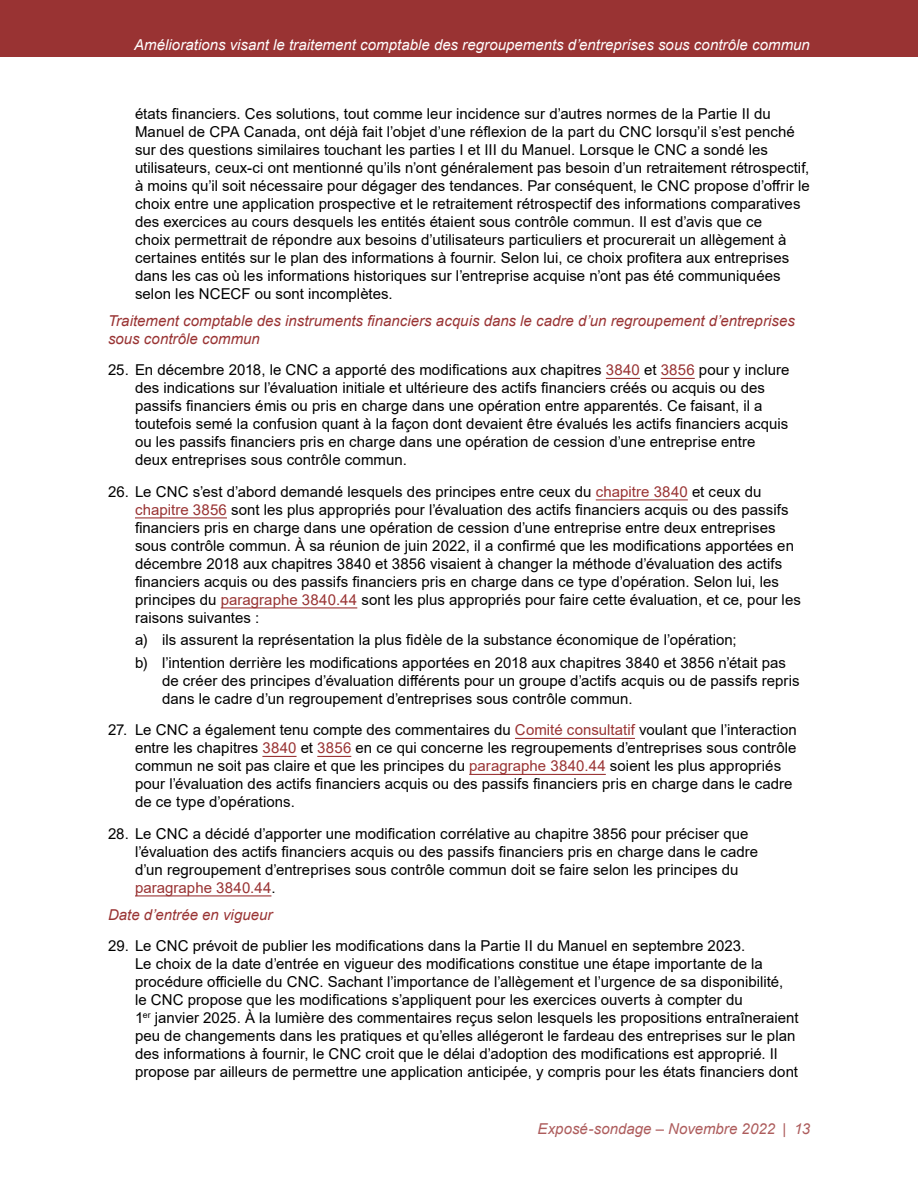
<style>
.page{position:relative;width:918px;height:1188px;background:#fff}
.page>*{position:absolute;margin:0;border:0;box-sizing:border-box;transform-origin:0 0}
.t1{font:15px/18px "Arial";letter-spacing:.005em;color:#000}
.t2{font:italic 15px/18px "Arial";color:#933}
.t3{font:italic 15px "Arial";color:#fff}
.t4{font:italic 15px "Arial";color:#ad5c5c}
.s1{color:#933}
</style>
<div class="page">
<div style="left:0;top:0;width:918px;height:57px;background:#933"></div>
<hr style="left:606px;top:378px;width:34px;height:1px;background:#933">
<hr style="left:661px;top:378px;width:34px;height:1px;background:#933">
<hr style="left:596px;top:499px;width:92px;height:1px;background:#933">
<hr style="left:135px;top:517px;width:92px;height:1px;background:#933">
<hr style="left:221px;top:607px;width:136px;height:1px;background:#933">
<hr style="left:515px;top:738px;width:120px;height:1px;background:#933">
<hr style="left:262px;top:756px;width:35px;height:1px;background:#933">
<hr style="left:317px;top:756px;width:34px;height:1px;background:#933">
<hr style="left:469px;top:774px;width:137px;height:1px;background:#933">
<hr style="left:135px;top:895px;width:136px;height:1px;background:#933">
<p class="t3" style="left:134px;top:35px;width:677px">Améliorations visant le traitement comptable des regroupements d’entreprises sous contrôle commun</p>
<p class="t1" style="left:135px;top:105px;width:676px">états financiers. Ces solutions, tout comme leur incidence sur d’autres normes de la Partie II du Manuel de CPA Canada, ont déjà fait l’objet d’une réflexion de la part du CNC lorsqu’il s’est penché sur des questions similaires touchant les parties I et III du Manuel. Lorsque le CNC a sondé les utilisateurs, ceux-ci ont mentionné qu’ils n’ont généralement pas besoin d’un retraitement rétrospectif, à moins qu’il soit nécessaire pour dégager des tendances. Par conséquent, le CNC propose d’offrir le choix entre une application prospective et le retraitement rétrospectif des informations comparatives des exercices au cours desquels les entités étaient sous contrôle commun. Il est d’avis que ce<br>choix permettrait de répondre aux besoins d’utilisateurs particuliers et procurerait un allègement à certaines entités sur le plan des informations à fournir. Selon lui, ce choix profitera aux entreprises dans les cas où les informations historiques sur l’entreprise acquise n’ont pas été communiquées selon les NCECF ou sont incomplètes.</p>
<h4 class="t2" style="left:108px;top:312px;width:688px">Traitement comptable des instruments financiers acquis dans le cadre d’un regroupement d’entreprises sous contrôle commun</h4>
<p class="t1" style="left:135px;top:361px;width:656px;text-indent:-27px">25. En décembre 2018, le CNC a apporté des modifications aux chapitres <span class="s1">3840</span> et <span class="s1">3856</span> pour y inclure des indications sur l’évaluation initiale et ultérieure des actifs financiers créés ou acquis ou des passifs financiers émis ou pris en charge dans une opération entre apparentés. Ce faisant, il a toutefois semé la confusion quant à la façon dont devaient être évalués les actifs financiers acquis ou les passifs financiers pris en charge dans une opération de cession d’une entreprise entre deux entreprises sous contrôle commun.</p>
<p class="t1" style="left:135px;top:483px;width:667px;text-indent:-27px">26. Le CNC s’est d’abord demandé lesquels des principes entre ceux du <span class="s1">chapitre 3840</span> et ceux du <span class="s1">chapitre 3856</span> sont les plus appropriés pour l’évaluation des actifs financiers acquis ou des passifs financiers pris en charge dans une opération de cession d’une entreprise entre deux entreprises sous contrôle commun. À sa réunion de juin 2022, il a confirmé que les modifications apportées en décembre 2018 aux chapitres 3840 et 3856 visaient à changer la méthode d’évaluation des actifs financiers acquis ou des passifs financiers pris en charge dans ce type d’opération. Selon lui, les principes du <span class="s1">paragraphe 3840.44</span> sont les plus appropriés pour faire cette évaluation, et ce, pour les raisons suivantes :</p>
<p class="t1" style="left:135px;top:631px;width:603px">a) ils assurent la représentation la plus fidèle de la substance économique de l’opération;</p>
<p class="t1" style="left:162px;top:654px;width:639px;text-indent:-27px">b) l’intention derrière les modifications apportées en 2018 aux chapitres 3840 et 3856 n’était pas de créer des principes d’évaluation différents pour un groupe d’actifs acquis ou de passifs repris dans le cadre d’un regroupement d’entreprises sous contrôle commun.</p>
<p class="t1" style="left:135px;top:721px;width:663px;text-indent:-27px">27. Le CNC a également tenu compte des commentaires du <span class="s1">Comité consultatif</span> voulant que l’interaction entre les chapitres <span class="s1">3840</span> et <span class="s1">3856</span> en ce qui concerne les regroupements d’entreprises sous contrôle commun ne soit pas claire et que les principes du <span class="s1">paragraphe 3840.44</span> soient les plus appropriés pour l’évaluation des actifs financiers acquis ou des passifs financiers pris en charge dans le cadre de ce type d’opérations.</p>
<p class="t1" style="left:135px;top:825px;width:625px;text-indent:-27px">28. Le CNC a décidé d’apporter une modification corrélative au chapitre 3856 pour préciser que l’évaluation des actifs financiers acquis ou des passifs financiers pris en charge dans le cadre d’un regroupement d’entreprises sous contrôle commun doit se faire selon les principes du <span class="s1">paragraphe 3840.44</span>.</p>
<h4 class="t2" style="left:108px;top:906px;width:166px">Date d’entrée en vigueur</h4>
<p class="t1" style="left:135px;top:937px;width:665px;text-indent:-27px">29. Le CNC prévoit de publier les modifications dans la Partie II du Manuel en septembre 2023.<br>Le choix de la date d’entrée en vigueur des modifications constitue une étape importante de la procédure officielle du CNC. Sachant l’importance de l’allègement et l’urgence de sa disponibilité, le CNC propose que les modifications s’appliquent pour les exercices ouverts à compter du<br>1<sup>er</sup> janvier 2025. À la lumière des commentaires reçus selon lesquels les propositions entraîneraient peu de changements dans les pratiques et qu’elles allégeront le fardeau des entreprises sur le plan des informations à fournir, le CNC croit que le délai d’adoption des modifications est approprié. Il propose par ailleurs de permettre une application anticipée, y compris pour les états financiers dont</p>
<p class="t4" style="left:538px;top:1119px;width:274px">Exposé-sondage – Novembre 2022 | 13</p>
</div>
